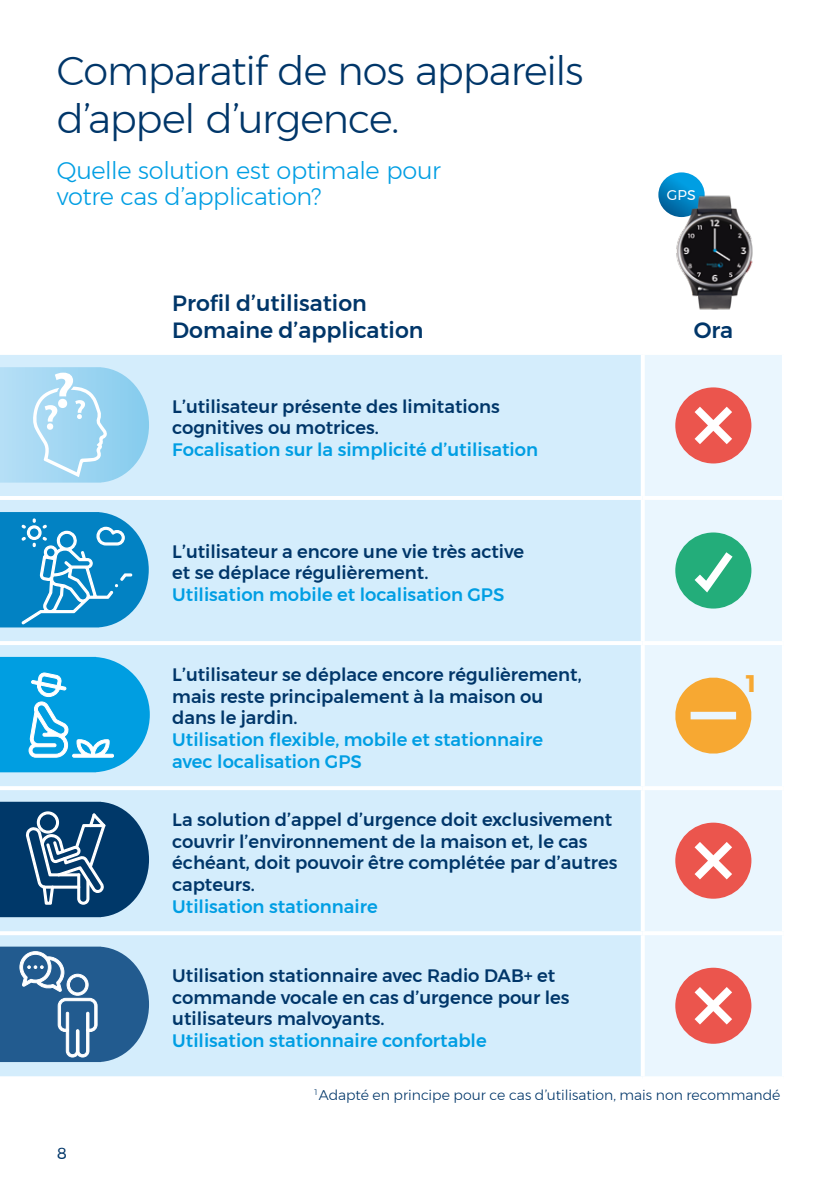
<style>
.page{position:relative;width:840px;height:1191px;background:#fff}
.page>*{position:absolute;margin:0;border:0;box-sizing:border-box;transform-origin:0 0}
.t1{font:300 40px/48px "Montserrat";letter-spacing:-.03em;color:#003669}
.t2{font:300 24px/26px "Montserrat";letter-spacing:-.015em;color:#009ee3}
.t3{font:700 24px "Montserrat";color:#f7a832}
.t4{font:500 22px/26.4px "Montserrat";color:#003669}
.t5{font:500 18px/21.6px "Montserrat";color:#003669}
.t6{font:500 18px/21.6px "Montserrat";color:#009ee3}
.t7{font:16px "Montserrat";color:#003669}
.t8{font:300 14px "Montserrat";color:#003669}
.t9{font:14px "Montserrat";color:#fff}
</style>
<div class="page">
<svg style="left:658px;top:172px;width:44px;height:36px"></svg>
<div style="left:0;top:355px;width:640px;height:721px;background:#d4edfc"></div>
<div style="left:645px;top:355px;width:136px;height:721px;background:#eaf6fe"></div>
<svg style="left:640px;top:355px;width:1px;height:141px"></svg>
<svg style="left:781px;top:355px;width:1px;height:141px"></svg>
<hr style="left:0;top:496px;width:642px;height:4px;background:#fff">
<hr style="left:642px;top:496px;width:141px;height:4px;background:#fff">
<svg style="left:640px;top:500px;width:1px;height:141px"></svg>
<svg style="left:781px;top:500px;width:1px;height:141px"></svg>
<hr style="left:0;top:641px;width:642px;height:4px;background:#fff">
<hr style="left:642px;top:641px;width:141px;height:4px;background:#fff">
<svg style="left:640px;top:645px;width:1px;height:141px"></svg>
<svg style="left:781px;top:645px;width:1px;height:141px"></svg>
<hr style="left:0;top:786px;width:642px;height:4px;background:#fff">
<hr style="left:642px;top:786px;width:141px;height:4px;background:#fff">
<svg style="left:640px;top:790px;width:1px;height:141px"></svg>
<svg style="left:781px;top:790px;width:1px;height:141px"></svg>
<hr style="left:0;top:931px;width:642px;height:4px;background:#fff">
<hr style="left:642px;top:931px;width:141px;height:4px;background:#fff">
<svg style="left:640px;top:935px;width:1px;height:141px"></svg>
<svg style="left:781px;top:935px;width:1px;height:141px"></svg>
<svg style="left:0;top:1076px;width:641px;height:1px"></svg>
<div style="left:675px;top:387px;width:76px;height:76px;background:#eb554d;border-radius:38px"></div>
<svg style="left:694px;top:407px;width:37px;height:37px"></svg>
<div style="left:675px;top:532px;width:76px;height:76px;background:#23ad7a;border-radius:38px"></div>
<svg style="left:694px;top:552px;width:38px;height:40px"></svg>
<svg style="left:671px;top:674px;width:83px;height:83px;background:#f1c681"></svg>
<div style="left:675px;top:822px;width:76px;height:76px;background:#eb554d;border-radius:38px"></div>
<svg style="left:694px;top:842px;width:37px;height:37px"></svg>
<div style="left:675px;top:967px;width:76px;height:76px;background:#eb554d;border-radius:38px"></div>
<svg style="left:694px;top:987px;width:37px;height:37px"></svg>
<img style="left:663px;top:184px;width:90px;height:126px">
<svg style="left:0;top:801px;width:149px;height:116px;background:#2e5d85"></svg>
<svg style="left:0;top:946px;width:149px;height:116px;background:#4475a1"></svg>
<svg style="left:0;top:657px;width:150px;height:115px;background:#29ade6"></svg>
<svg style="left:0;top:367px;width:149px;height:115px;background:#aadaf3"></svg>
<svg style="left:0;top:512px;width:149px;height:115px;background:#2f98ce"></svg>
<h1 class="t1" style="left:57px;top:46px;width:528px">Comparatif de nos appareils d’appel d’urgence.</h1>
<h2 class="t2" style="left:57px;top:157px;width:385px">Quelle solution est optimale pour votre cas d’application?</h2>
<p class="t4" style="left:172px;top:290px;width:253px">Profil d’utilisation<br>Domaine d’application</p>
<p class="t5" style="left:172px;top:395px;width:329px">L’utilisateur présente des limitations cognitives ou motrices.</p>
<p class="t6" style="left:172px;top:438px;width:367px">Focalisation sur la simplicité d’utilisation</p>
<p class="t5" style="left:172px;top:540px;width:353px">L’utilisateur a encore une vie très active et se déplace régulièrement.</p>
<p class="t6" style="left:172px;top:583px;width:333px">Utilisation mobile et localisation GPS</p>
<p class="t5" style="left:172px;top:664px;width:411px">L’utilisateur se déplace encore régulièrement, mais reste principalement à la maison ou dans le jardin.</p>
<p class="t6" style="left:172px;top:728px;width:372px">Utilisation flexible, mobile et stationnaire avec localisation GPS</p>
<p class="t5" style="left:172px;top:809px;width:446px">La solution d’appel d’urgence doit exclusivement couvrir l’environnement de la maison et, le cas échéant, doit pouvoir être complétée par d’autres capteurs.</p>
<p class="t6" style="left:172px;top:895px;width:207px">Utilisation stationnaire</p>
<p class="t5" style="left:172px;top:964px;width:398px">Utilisation stationnaire avec Radio DAB+ et commande vocale en cas d’urgence pour les utilisateurs malvoyants.</p>
<p class="t6" style="left:172px;top:1029px;width:316px">Utilisation stationnaire confortable</p>
<p class="t9" style="left:666px;top:184px;width:30px">GPS</p>
<p class="t4" style="left:693px;top:317px;width:41px">Ora</p>
<h2 class="t3" style="left:746px;top:664px;width:11px">1</h2>
<p class="t7" style="left:57px;top:1141px;width:12px">8</p>
<p class="t8" style="left:314px;top:1084px;width:467px"><sup>1</sup> Adapté en principe pour ce cas d’utilisation, mais non recommandé</p>
</div>
